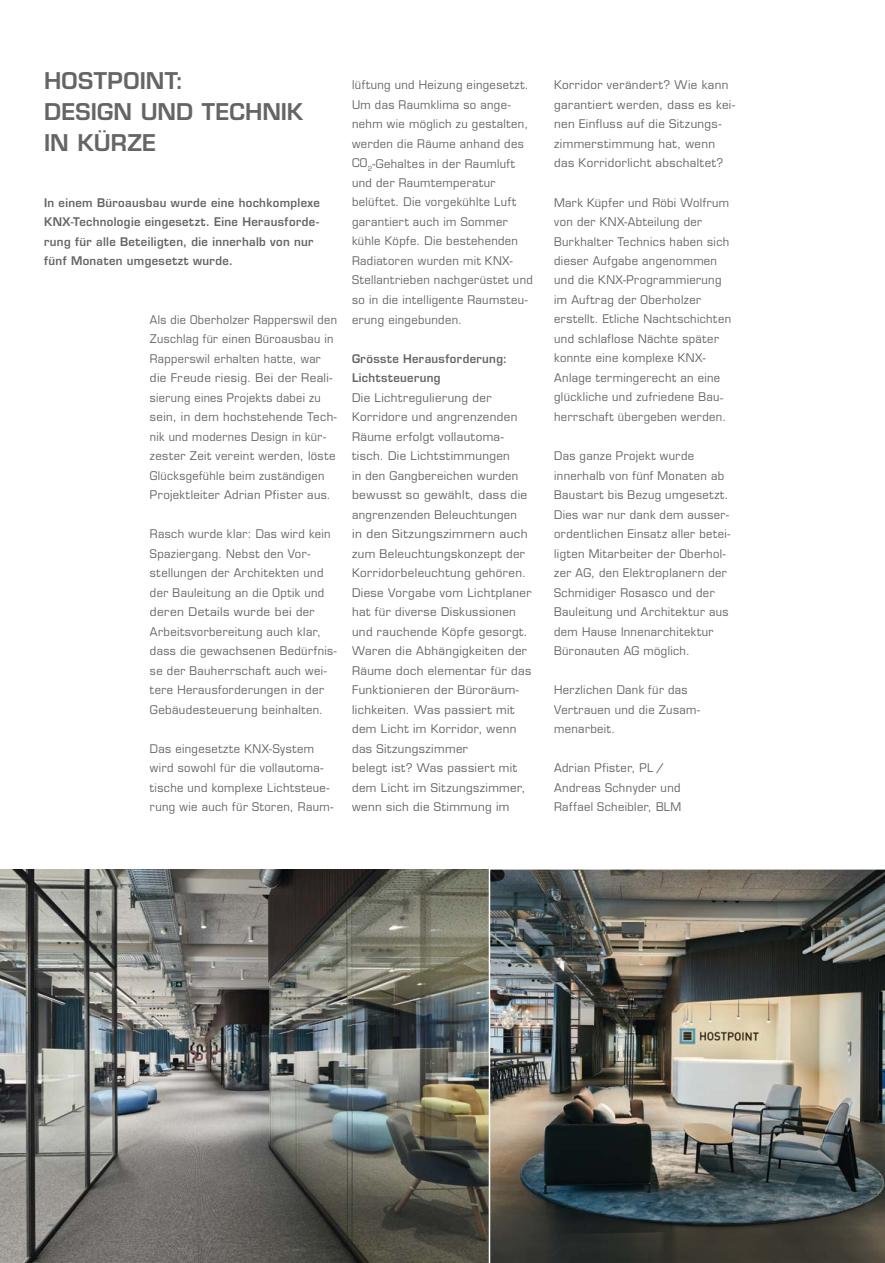
<style>
.page{position:relative;width:885px;height:1263px;background:#fff}
.page>*{position:absolute;margin:0;border:0;box-sizing:border-box;transform-origin:0 0}
.t1{font:600 22.5px/30.8px "Eurostile LT Std";letter-spacing:.005em;color:#646567}
.t2{font:11.7px/19.5px "Eurostile LT Std";letter-spacing:.035em;color:#646567;scale:.96 1}
.t3{font:11.7px/19.5px "Eurostile LT Std";letter-spacing:.035em;color:#646567}
.t4{font:11.7px/19.5px "Eurostile LT Std";letter-spacing:.035em;color:#646567;scale:.94 1}
.t5{font:600 11.7px/19.5px "Eurostile LT Std";letter-spacing:.03em;color:#646567}
</style>
<div class="page">
<img style="left:0;top:869px;width:488px;height:394px">
<img style="left:488px;top:869px;width:396px;height:394px">
<hr style="left:884px;top:869px;width:1px;height:394px;background:#646567">
<h1 class="t1" style="left:44px;top:66px;width:260px">HOSTPOINT:<br>DESIGN UND TECHNIK<br>IN KÜRZE</h1>
<p class="t5" style="left:44px;top:192px;width:277px">In einem Büroausbau wurde eine hochkomplexe KNX-Technologie eingesetzt. Eine Herausforde&shy;rung für alle Beteiligten, die innerhalb von nur fünf Monaten umgesetzt wurde.</p>
<p class="t4" style="left:150px;top:310px;width:200px">Als die Oberholzer Rapperswil den<br>Zuschlag für einen Büroausbau in<br>Rapperswil erhalten hatte, war die Freude riesig. Bei der Reali&shy;sierung eines Projekts dabei zu sein, in dem hochstehende Tech&shy;nik und modernes Design in kür&shy;zester Zeit vereint werden, löste<br>Glücksgefühle beim zuständigen<br>Projektleiter Adrian Pfister aus.</p>
<p class="t2" style="left:150px;top:524px;width:196px">Rasch wurde klar: Das wird kein<br>Spaziergang. Nebst den Vor&shy;stellungen der Architekten und der Bauleitung an die Optik und deren Details wurde bei der<br>Arbeitsvorbereitung auch klar, dass die gewachsenen Bedürfnis&shy;se der Bauherrschaft auch wei&shy;tere Herausforderungen in der<br>Gebäudesteuerung beinhalten.</p>
<p class="t2" style="left:150px;top:739px;width:192px">Das eingesetzte KNX-System wird sowohl für die vollautoma&shy;tische und komplexe Lichtsteue&shy;rung wie auch für Storen, Raum-</p>
<p class="t2" style="left:352px;top:76px;width:190px">lüftung und Heizung eingesetzt.<br>Um das Raumklima so ange&shy;nehm wie möglich zu gestalten, werden die Räume anhand des<br>CO<sub>2</sub>-Gehaltes in der Raumluft und der Raumtemperatur belüftet. Die vorgekühlte Luft garantiert auch im Sommer kühle Köpfe. Die bestehenden<br>Radiatoren wurden mit KNX-<br>Stellantrieben nachgerüstet und so in die intelligente Raumsteu&shy;erung eingebunden.</p>
<p class="t5" style="left:352px;top:348px;width:156px">Grösste Herausforderung:<br>Lichtsteuerung</p>
<p class="t3" style="left:352px;top:388px;width:181px">Die Lichtregulierung der<br>Korridore und angrenzenden<br>Räume erfolgt vollautoma&shy;tisch. Die Lichtstimmungen<br>in den Gangbereichen wurden bewusst so gewählt, dass die angrenzenden Beleuchtungen<br>in den Sitzungszimmern auch zum Beleuchtungskonzept der<br>Korridorbeleuchtung gehören.<br>Diese Vorgabe vom Lichtplaner hat für diverse Diskussionen und rauchende Köpfe gesorgt.<br>Waren die Abhängigkeiten der<br>Räume doch elementar für das<br>Funktionieren der Büroräum&shy;lichkeiten. Was passiert mit dem Licht im Korridor, wenn das Sitzungszimmer<br>belegt ist? Was passiert mit dem Licht im Sitzungszimmer, wenn sich die Stimmung im</p>
<p class="t3" style="left:554px;top:76px;width:182px">Korridor verändert? Wie kann garantiert werden, dass es kei&shy;nen Einfluss auf die Sitzungs&shy;zimmerstimmung hat, wenn das Korridorlicht abschaltet?</p>
<p class="t2" style="left:554px;top:193px;width:186px">Mark Küpfer und Röbi Wolfrum von der KNX-Abteilung der<br>Burkhalter Technics haben sich dieser Aufgabe angenommen und die KNX-Programmierung im Auftrag der Oberholzer erstellt. Etliche Nachtschichten und schlaflose Nächte später konnte eine komplexe KNX-<br>Anlage termingerecht an eine glückliche und zufriedene Bau&shy;herrschaft übergeben werden.</p>
<p class="t2" style="left:554px;top:446px;width:185px">Das ganze Projekt wurde innerhalb von fünf Monaten ab<br>Baustart bis Bezug umgesetzt.<br>Dies war nur dank dem ausser&shy;ordentlichen Einsatz aller betei&shy;ligten Mitarbeiter der Oberhol&shy;zer AG, den Elektroplanern der<br>Schmidiger Rosasco und der<br>Bauleitung und Architektur aus dem Hause Innenarchitektur<br>Büronauten AG möglich.</p>
<p class="t2" style="left:554px;top:680px;width:153px">Herzlichen Dank für das<br>Vertrauen und die Zusam&shy;menarbeit.</p>
<p class="t2" style="left:554px;top:758px;width:134px">Adrian Pfister, PL /<br>Andreas Schnyder und<br>Raffael Scheibler, BLM</p>
</div>
